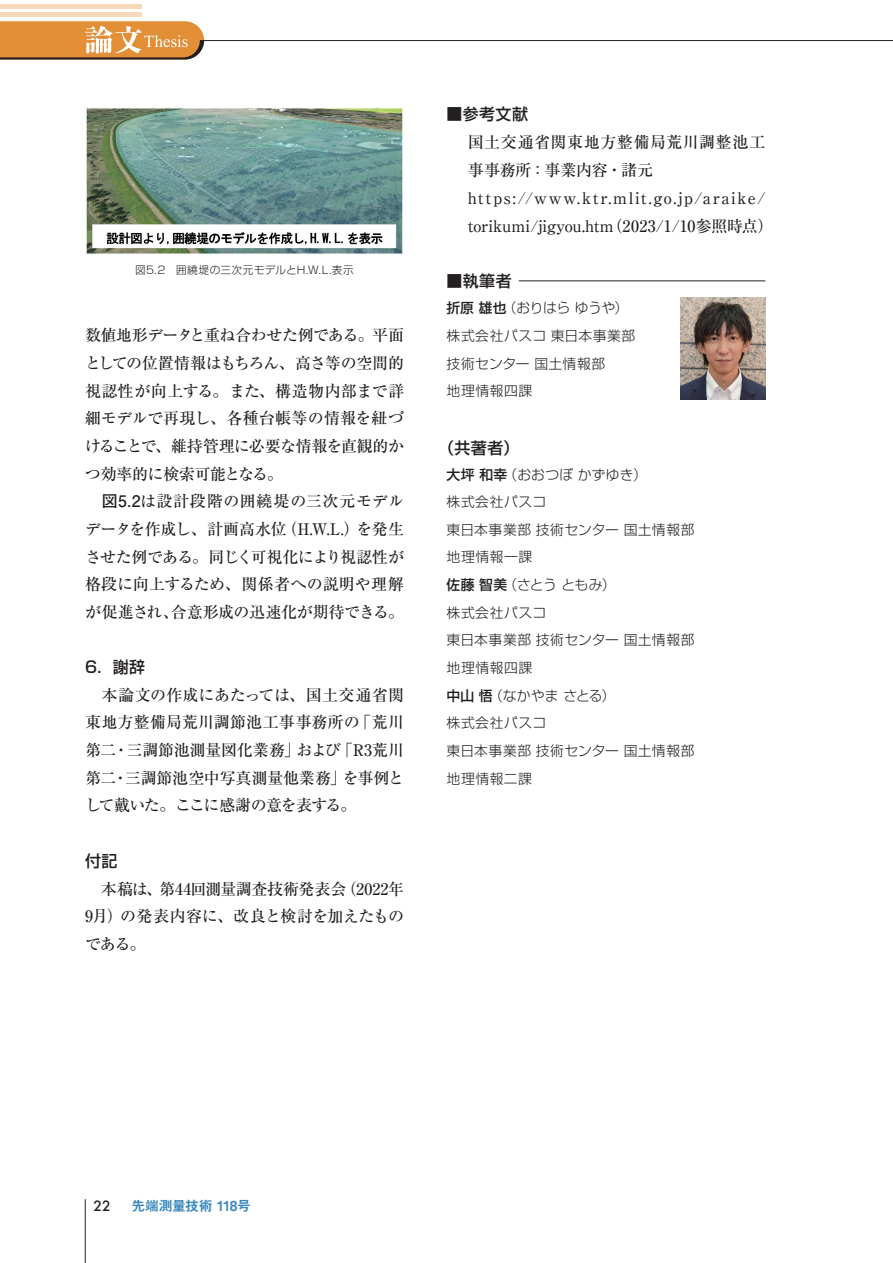
<style>
.page{position:relative;width:893px;height:1263px;background:#fff}
.page>*{position:absolute;margin:0;border:0;box-sizing:border-box;transform-origin:0 0}
.本文{font:500 15.9px/27.6px "Ryumin Pro";letter-spacing:-.005em;color:#231f20;text-align:justify}
.本文-2{font:500 15.9px/27.9px "Ryumin Pro";letter-spacing:.025em;color:#231f20}
.本文-3{font:500 15.9px "Shin Go Pro";letter-spacing:.03em;color:#231f20}
.本文-4{font:300 13.8px "Shin Go Pro";letter-spacing:.035em;color:#231f20}
.本文-5{font:300 13.8px "Shin Go Pro";letter-spacing:.015em;color:#231f20}
.t1{font:13.8px "Midashi Go Pro MB31";letter-spacing:-.035em;color:#3a88bf}
.t2{font:500 13.8px "Futura";color:#231f20}
.t3{font:300 10.65px "Shin Go Pro";letter-spacing:.045em;color:#231f20}
.s1{font-family:"Futo Go B101 Pro";font-weight:700}
.s2{font-weight:500}
</style>
<div class="page">
<hr style="left:85px;top:1199px;width:1px;height:64px;background:#231f20">
<hr style="left:200px;top:40px;width:693px;height:1px;background:#231f20">
<hr style="left:0;top:13px;width:142px;height:4px;background:#f5d8b9">
<div style="left:0;top:4px;width:142px;height:5px;background:#f5d8b9"></div>
<hr style="left:0;top:0;width:142px;height:1px;background:#f5d8b9">
<svg style="left:0;top:21px;width:204px;height:39px;background:#d9954e"></svg>
<img style="left:86px;top:108px;width:317px;height:146px">
<img style="left:680px;top:298px;width:85px;height:102px">
<hr style="left:519px;top:281px;width:246px;height:1px;background:#231f20">
<p class="t3" style="left:135px;top:261px;width:220px">図5.2　囲繞堤の三次元モデルとH.W.L.表示</p>
<p class="本文" style="left:85px;top:321px;width:320px">数値地形データと重ね合わせた例である。平面としての位置情報はもちろん、高さ等の空間的視認性が向上する。また、構造物内部まで詳細モデルで再現し、各種台帳等の情報を紐づけることで、維持管理に必要な情報を直観的かつ効率的に検索可能となる。</p>
<p class="本文" style="left:85px;top:486px;width:320px;text-indent:17px"><span class="s1">図5.2</span>は設計段階の囲繞堤の三次元モデルデータを作成し、計画高水位（H.W.L.）を発生させた例である。同じく可視化により視認性が格段に向上するため、関係者への説明や理解が促進され、合意形成の迅速化が期待できる。</p>
<p class="本文-3" style="left:85px;top:654px;width:62px">6．謝辞</p>
<p class="本文" style="left:85px;top:680px;width:320px">　本論文の作成にあたっては、国土交通省関東地方整備局荒川調節池工事事務所の「荒川第二・三調節池測量図化業務」および「R3荒川第二・三調節池空中写真測量他業務」を事例として戴いた。ここに感謝の意を表する。</p>
<p class="本文-3" style="left:85px;top:847px;width:34px">付記</p>
<p class="本文" style="left:85px;top:874px;width:321px">　本稿は、第44回測量調査技術発表会（2022年9月）の発表内容に、改良と検討を加えたものである。</p>
<p class="本文-3" style="left:446px;top:101px;width:83px">■参考文献</p>
<p class="本文-2" style="left:468px;top:127px;width:299px">国土交通省関東地方整備局荒川調整池工事事務所：事業内容・諸元</p>
<p class="本文-2" style="left:468px;top:183px;width:307px">https://www.ktr.mlit.go.jp/araike/ torikumi/jigyou.htm（2023/1/10参照時点）</p>
<p class="本文-3" style="left:446px;top:268px;width:67px">■執筆者</p>
<p class="本文-4" style="left:446px;top:297px;width:183px"><span class="s2">折原 雄也</span>（おりはら ゆうや）</p>
<p class="本文-4" style="left:446px;top:324px;width:190px">株式会社パスコ 東日本事業部</p>
<p class="本文-4" style="left:446px;top:352px;width:160px">技術センター 国土情報部</p>
<p class="本文-4" style="left:446px;top:380px;width:87px">地理情報四課</p>
<p class="本文-3" style="left:438px;top:434px;width:82px">（共著者）</p>
<p class="本文-5" style="left:446px;top:463px;width:202px"><span class="s2">大坪 和幸</span>（おおつぼ かずゆき）</p>
<p class="本文-4" style="left:446px;top:491px;width:101px">株式会社パスコ</p>
<p class="本文-4" style="left:446px;top:518px;width:250px">東日本事業部 技術センター 国土情報部</p>
<p class="本文-4" style="left:446px;top:546px;width:87px">地理情報一課</p>
<p class="本文-4" style="left:446px;top:573px;width:171px"><span class="s2">佐藤 智美</span>（さとう ともみ）</p>
<p class="本文-4" style="left:446px;top:601px;width:101px">株式会社パスコ</p>
<p class="本文-4" style="left:446px;top:629px;width:250px">東日本事業部 技術センター 国土情報部</p>
<p class="本文-4" style="left:446px;top:656px;width:87px">地理情報四課</p>
<p class="本文-4" style="left:446px;top:684px;width:170px"><span class="s2">中山 悟</span>（なかやま さとる）</p>
<p class="本文-4" style="left:446px;top:712px;width:101px">株式会社パスコ</p>
<p class="本文-4" style="left:446px;top:739px;width:250px">東日本事業部 技術センター 国土情報部</p>
<p class="本文-4" style="left:446px;top:767px;width:87px">地理情報二課</p>
<p class="t2" style="left:94px;top:1196px;width:19px">22</p>
<p class="t1" style="left:132px;top:1194px;width:121px">先端測量技術 118号</p>
</div>
